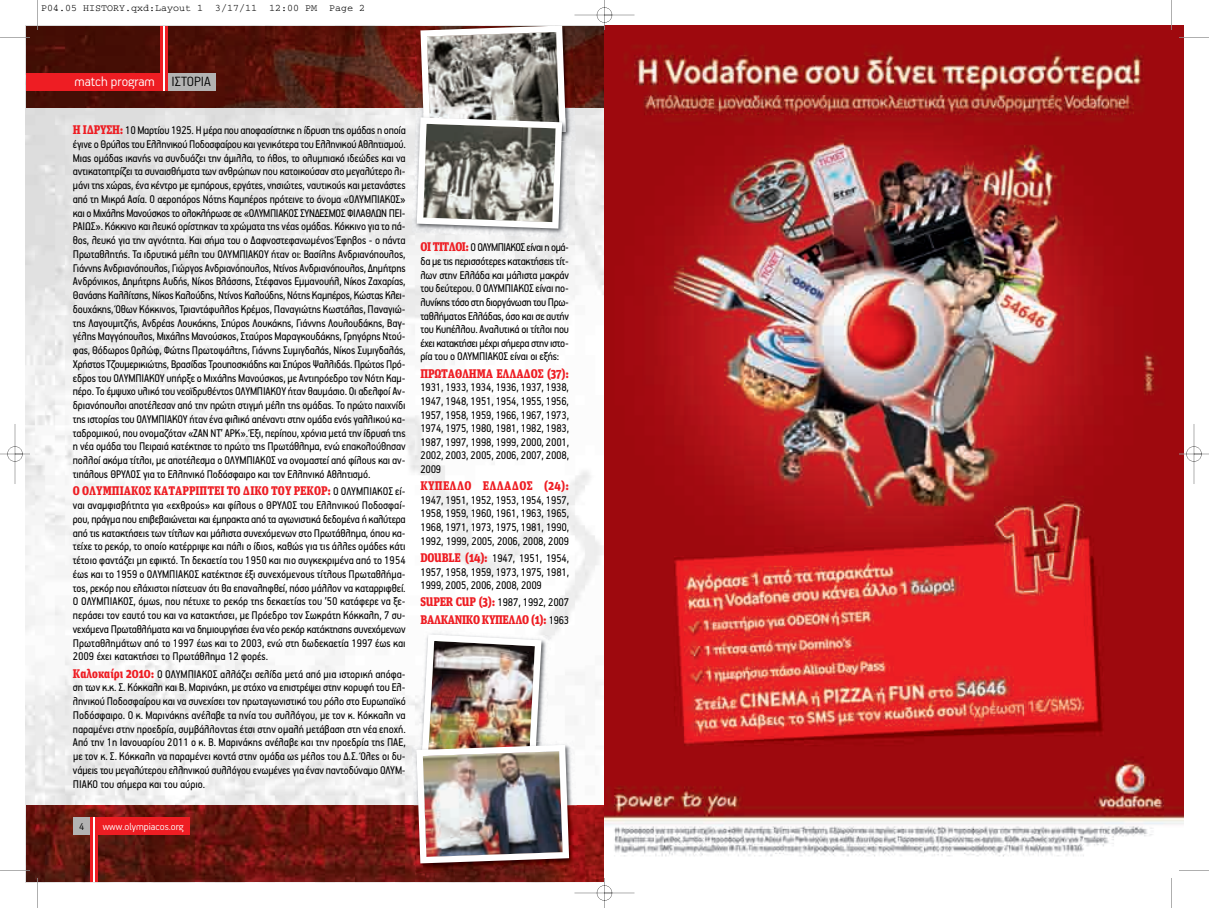
<style>
.page{position:relative;width:1209px;height:908px;background:#fff}
.page>*{position:absolute;margin:0;border:0;box-sizing:border-box;transform-origin:0 0}
.t1{font:300 15px "PF Handbook";color:#fff}
.t2{font:12.5px/13.8px "PF Handbook";letter-spacing:-.015em;color:#000;text-align:justify;scale:.9 1}
.t3{font:900 12.5px "Unit Slab Greek";color:#ee1d23;scale:.9 1}
.t4{font:900 12.5px "Unit Slab Greek";letter-spacing:-.03em;color:#ee1d23;scale:.9 1}
.t5{font:900 12.5px "Unit Slab Greek";letter-spacing:.025em;color:#ee1d23;scale:.9 1}
.t6{font:300 11.25px "PF Handbook";color:#fff}
.t7{font:300 11.25px "PF Handbook";color:#000}
.t8{font:10px "Courier";color:#000}
.s1{color:#000}
.s2{font-family:"Unit Slab Greek";font-weight:900;color:#ee1d23}
.s3{font-family:"PF Handbook";font-weight:400;color:#000}
</style>
<div class="page">
<img style="left:0;top:0;width:1209px;height:908px">
<p class="t8" style="left:41px;top:5px;width:326px">P04.05 HISTORY.qxd:Layout 1 3/17/11 12:00 PM Page 2</p>
<p class="t1" style="left:75px;top:76px;width:138px">match program <span class="s1">ΙΣΤΟΡΙΑ</span></p>
<p class="t2" style="left:73px;top:125px;width:371px"><span class="s2">Η Ι∆ΡΥΣΗ:</span> 10 Μαρτίου 1925. Η μέρα που αποφασίστηκε η ίδρυση της ομάδας η οποία έγινε ο Θρύλος του Ελληνικού Ποδοσφαίρου και γενικότερα του Ελληνικού Αθλητισμού.<br>Μιας ομάδας ικανής να συνδυάζει την άμιλλα, το ήθος, το ολυμπιακό ιδεώδες και να αντικατοπτρίζει τα συναισθήματα των ανθρώπων που κατοικούσαν στο μεγαλύτερο λι&shy;μάνι της χώρας, ένα κέντρο με εμπόρους, εργάτες, νησιώτες, ναυτικούς και μετανάστες από τη Μικρά Ασία. Ο αεροπόρος Νότης Καμπέρος πρότεινε το όνομα «ΟΛΥΜΠΙΑΚΟΣ» και ο Μιχάλης Μανούσκος το ολοκλήρωσε σε «ΟΛΥΜΠΙΑΚΟΣ ΣΥΝ∆ΕΣΜΟΣ ΦΙΛΑΘΛΩΝ ΠΕΙ-ΡΑΙΩΣ». Κόκκινο και λευκό ορίστηκαν τα χρώματα της νέας ομάδας. Κόκκινο για το πά&shy;θος, λευκό για την αγνότητα. Και σήμα του ο ∆αφνοστεφανωμένος Έφηβος - ο πάντα Πρωταθλητής. Τα ιδρυτικά μέλη του ΟΛΥΜΠΙΑΚΟΥ ήταν οι: Βασίλης Ανδριανόπουλος, Γιάννης Ανδριανόπουλος, Γιώργος Ανδριανόπουλος, Ντίνος Ανδριανόπουλος, ∆ημήτρης Ανδρόνικος, ∆ημήτρης Αυδής, Νίκος Βλάσσης, Στέφανος Εμμανουήλ, Νίκος Ζαχαρίας, Θανάσης Καλλίτσης, Νίκος Καλούδης, Ντίνος Καλούδης, Νότης Καμπέρος, Κώστας Κλει&shy;δουχάκης, Όθων Κόκκινος, Τριαντάφυλλος Κρέμος, Παναγιώτης Κωστάλας, Παναγιώ&shy;της Λαγουμιτζής, Ανδρέας Λουκάκης, Σπύρος Λουκάκης, Γιάννης Λουλουδάκης, Βαγ&shy;γέλης Μαγγόπουλος, Μιχάλης Μανούσκος, Σταύρος Μαραγκουδάκης, Γρηγόρης Ντού&shy;φας, Θόδωρος Ορλώφ, Φώτης Πρωτοψάλτης, Γιάννης Συμιγδαλάς, Νίκος Συμιγδαλάς, Χρήστος Τζουμερικιώτης, Βρασίδας Τρουποσκιάδης και Σπύρος Ψαλλιδάς. Πρώτος Πρό&shy;εδρος του ΟΛΥΜΠΙΑΚΟΥ υπήρξε ο Μιχάλης Μανούσκος, με Αντιπρόεδρο τον Νότη Καμ&shy;πέρο. Το έμψυχο υλικό του νεοϊδρυθέντος ΟΛΥΜΠΙΑΚΟΥ ήταν θαυμάσιο. Οι αδελφοί Αν&shy;δριανόπουλοι αποτέλεσαν από την πρώτη στιγμή μέλη της ομάδας. Το πρώτο παιχνίδι της ιστορίας του ΟΛΥΜΠΙΑΚΟΥ ήταν ένα φιλικό απέναντι στην ομάδα ενός γαλλικού κα&shy;ταδρομικού, που ονομαζόταν «ΖΑΝ ΝΤ’ ΑΡΚ». Έξι, περίπου, χρόνια μετά την ίδρυσή της η νέα ομάδα του Πειραιά κατέκτησε το πρώτο της Πρωτάθλημα, ενώ επακολούθησαν πολλοί ακόμα τίτλοι, με αποτέλεσμα ο ΟΛΥΜΠΙΑΚΟΣ να ονομαστεί από φίλους και αν&shy;τιπάλους ΘΡΥΛΟΣ για το Ελληνικό Ποδόσφαιρο και τον Ελληνικό Αθλητισμό.</p>
<p class="t3" style="left:73px;top:486px;width:371px">Ο ΟΛΥΜΠΙΑΚΟΣ ΚΑΤΑΡΡΙΠΤΕΙ ΤΟ ∆ΙΚΟ ΤΟΥ ΡΕΚΟΡ: <span class="s3">Ο ΟΛΥΜΠΙΑΚΟΣ εί-</span></p>
<p class="t2" style="left:73px;top:499px;width:371px">ναι αναμφισβήτητα για «εχθρούς» και φίλους ο ΘΡΥΛΟΣ του Ελληνικού Ποδοσφαί&shy;ρου, πράγμα που επιβεβαιώνεται και έμπρακτα από τα αγωνιστικά δεδομένα ή καλύτερα από τις κατακτήσεις των τίτλων και μάλιστα συνεχόμενων στο Πρωτάθλημα, όπου κα&shy;τείχε το ρεκόρ, το οποίο κατέρριψε και πάλι ο ίδιος, καθώς για τις άλλες ομάδες κάτι τέτοιο φαντάζει μη εφικτό. Τη δεκαετία του 1950 και πιο συγκεκριμένα από το 1954 έως και το 1959 ο ΟΛΥΜΠΙΑΚΟΣ κατέκτησε έξι συνεχόμενους τίτλους Πρωταθλήμα&shy;τος, ρεκόρ που ελάχιστοι πίστευαν ότι θα επαναληφθεί, πόσο μάλλον να καταρριφθεί.<br>Ο ΟΛΥΜΠΙΑΚΟΣ, όμως, που πέτυχε το ρεκόρ της δεκαετίας του ’50 κατάφερε να ξε&shy;περάσει τον εαυτό του και να κατακτήσει, με Πρόεδρο τον Σωκράτη Κόκκαλη, 7 συ&shy;νεχόμενα Πρωταθλήματα και να δημιουργήσει ένα νέο ρεκόρ κατάκτησης συνεχόμενων Πρωταθλημάτων από το 1997 έως και το 2003, ενώ στη δωδεκαετία 1997 έως και 2009 έχει κατακτήσει το Πρωτάθλημα 12 φορές.</p>
<p class="t2" style="left:73px;top:668px;width:371px"><span class="s2">Καλοκαίρι 2010:</span> Ο ΟΛΥΜΠΙΑΚΟΣ αλλάζει σελίδα μετά από μια ιστορική απόφα&shy;ση των κ.κ. Σ. Κόκκαλη και Β. Μαρινάκη, με στόχο να επιστρέψει στην κορυφή του Ελ&shy;ληνικού Ποδοσφαίρου και να συνεχίσει τον πρωταγωνιστικό του ρόλο στο Ευρωπαϊκό Ποδόσφαιρο. Ο κ. Μαρινάκης ανέλαβε τα ηνία του συλλόγου, με τον κ. Κόκκαλη να παραμένει στην προεδρία, συμβάλλοντας έτσι στην ομαλή μετάβαση στη νέα εποχή.<br>Από την 1η Ιανουαρίου 2011 ο κ. Β. Μαρινάκης ανέλαβε και την προεδρία της ΠΑΕ, με τον κ. Σ. Κόκκαλη να παραμένει κοντά στην ομάδα ως μέλος του ∆.Σ. Όλες οι δυ&shy;νάμεις του μεγαλύτερου ελληνικού συλλόγου ενωμένες για έναν παντοδύναμο ΟΛΥΜ-ΠΙΑΚΟ του σήμερα και του αύριο.</p>
<p class="t7" style="left:79px;top:822px;width:7px">4</p>
<p class="t6" style="left:103px;top:822px;width:82px">www.olympiacos.org</p>
<p class="t2" style="left:420px;top:242px;width:167px"><span class="s2">ΟΙ ΤΙΤΛΟΙ:</span> Ο ΟΛΥΜΠΙΑΚΟΣ είναι η ομά&shy;δα με τις περισσότερες κατακτήσεις τίτ&shy;λων στην Ελλάδα και μάλιστα μακράν του δεύτερου. Ο ΟΛΥΜΠΙΑΚΟΣ είναι πο&shy;λυνίκης τόσο στη διοργάνωση του Πρω&shy;ταθλήματος Ελλάδας, όσο και σε αυτήν του Κυπέλλου. Αναλυτικά οι τίτλοι που έχει κατακτήσει μέχρι σήμερα στην ιστο&shy;ρία του ο ΟΛΥΜΠΙΑΚΟΣ είναι οι εξής:</p>
<p class="t3" style="left:420px;top:369px;width:167px">ΠΡΩΤΑΘΛΗΜΑ ΕΛΛΑ∆ΟΣ (37):</p>
<p class="t2" style="left:420px;top:382px;width:167px">1931, 1933, 1934, 1936, 1937, 1938, 1947, 1948, 1951, 1954, 1955, 1956, 1957, 1958, 1959, 1966, 1967, 1973, 1974, 1975, 1980, 1981, 1982, 1983, 1987, 1997, 1998, 1999, 2000, 2001, 2002, 2003, 2005, 2006, 2007, 2008, 2009</p>
<p class="t5" style="left:420px;top:481px;width:167px">ΚΥΠΕΛΛΟ ΕΛΛΑ∆ΟΣ (24):</p>
<p class="t2" style="left:420px;top:494px;width:167px">1947, 1951, 1952, 1953, 1954, 1957, 1958, 1959, 1960, 1961, 1963, 1965, 1968, 1971, 1973, 1975, 1981, 1990, 1992, 1999, 2005, 2006, 2008, 2009</p>
<p class="t2" style="left:420px;top:552px;width:167px"><span class="s2">DOUBLE (14):</span> 1947, 1951, 1954, 1957, 1958, 1959, 1973, 1975, 1981, 1999, 2005, 2006, 2008, 2009</p>
<p class="t2" style="left:420px;top:597px;width:167px"><span class="s2">SUPER CUP (3):</span> 1987, 1992, 2007</p>
<p class="t4" style="left:420px;top:615px;width:167px">ΒΑΛΚΑΝΙΚΟ ΚΥΠΕΛΛΟ (1): <span class="s3">1963</span></p>
</div>
